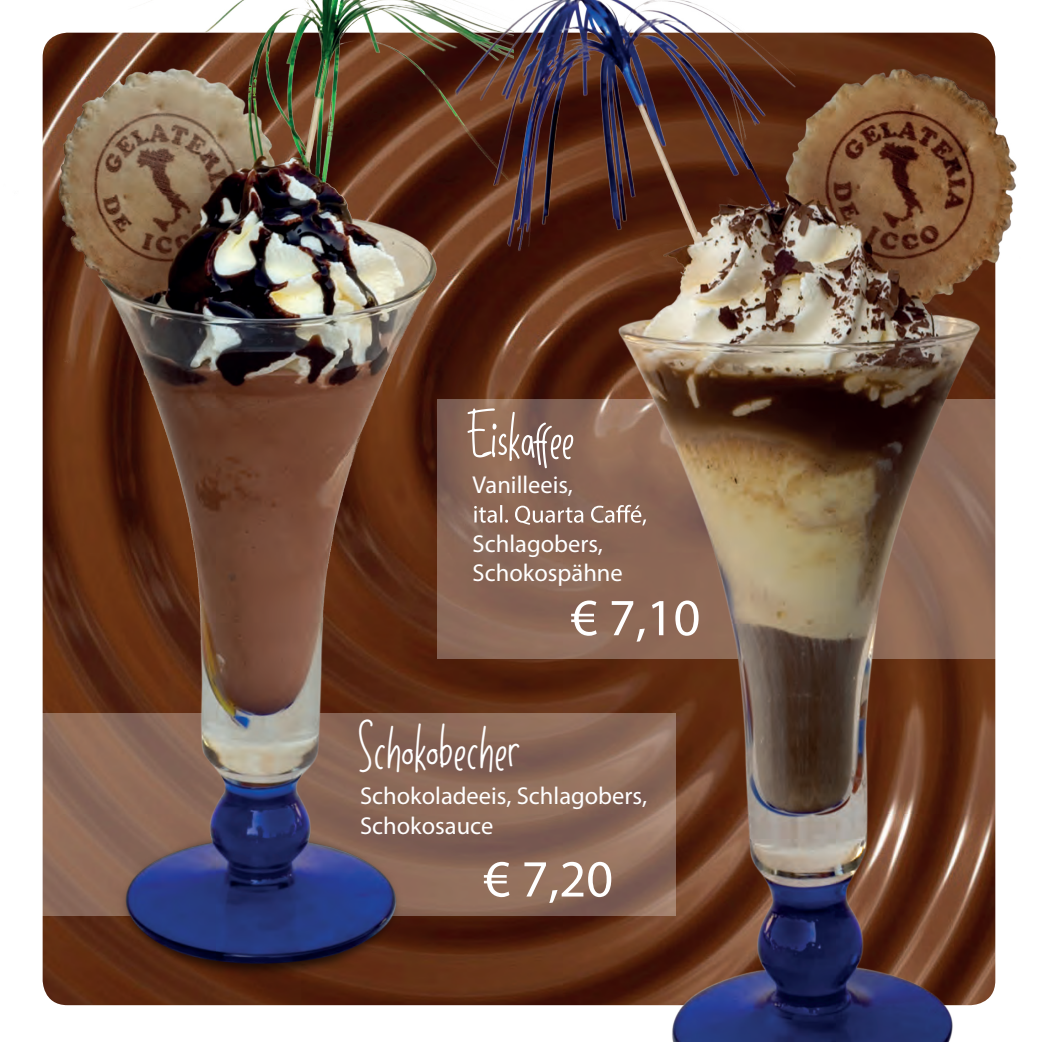
<style>
.page{position:relative;width:1042px;height:1042px;background:#fff}
.page>*{position:absolute;margin:0;border:0;box-sizing:border-box;transform-origin:0 0}
.t1{font:52.5px "Myriad Pro";color:#fff}
.t2{font:42px "Sunday Holiday";color:#fff}
.t3{font:24.5px/29.4px "Myriad Pro";color:#fff}
</style>
<div class="page">
<img style="left:42px;top:0;width:366px;height:986px">
<img style="left:408px;top:0;width:609px;height:1042px">
<p class="t3" style="left:473px;top:471px;width:102px">Vanilleeis,</p>
<p class="t3" style="left:473px;top:529px;width:152px">Schlagobers,<br>Schokospähne</p>
<h1 class="t1" style="left:571px;top:589px;width:131px">€ 7,10</h1>
<h2 class="t2" style="left:358px;top:728px;width:164px">Schokobecher</h2>
<p class="t3" style="left:360px;top:782px;width:289px">Schokoladeeis, Schlagobers,<br>Schokosauce</p>
<h1 class="t1" style="left:483px;top:850px;width:131px">€ 7,20</h1>
</div>
